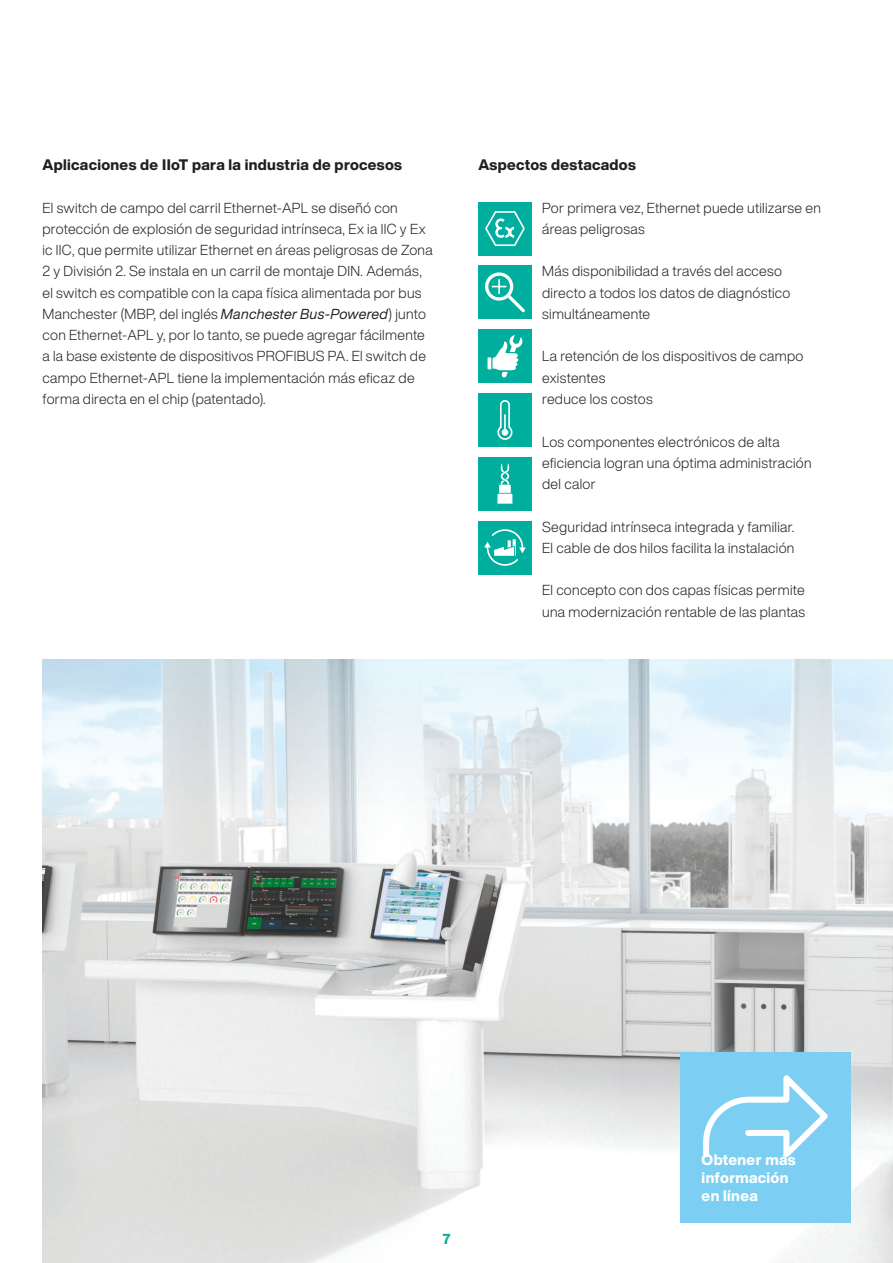
<style>
.page{position:relative;width:893px;height:1263px;background:#fff}
.page>*{position:absolute;margin:0;border:0;box-sizing:border-box;transform-origin:0 0}
.Subhead_10_pt__Schwarz{font:800 15px "Helvetica Now Display";letter-spacing:.02em;color:#231f20}
.Subhead_10_pt__Weiß{font:800 15px/18px "Helvetica Now Display";letter-spacing:.02em;color:#fff}
.Fließtext_9_5_pt__Schwarz{font:300 14.25px/21.3px "Helvetica Now Display";letter-spacing:.02em;color:#231f20}
.t1{font:800 14.25px "Helvetica Now Display";color:#00ae9d}
.s1{font-weight:400;font-style:italic}
</style>
<div class="page">
<img style="left:43px;top:808px;width:850px;height:455px">
<div style="left:478px;top:202px;width:53px;height:53px;background:#00ae9d"></div>
<svg style="left:485px;top:211px;width:40px;height:35px"></svg>
<div style="left:478px;top:266px;width:53px;height:53px;background:#00ae9d"></div>
<svg style="left:485px;top:272px;width:40px;height:40px"></svg>
<div style="left:478px;top:330px;width:53px;height:53px;background:#00ae9d"></div>
<svg style="left:492px;top:335px;width:31px;height:43px"></svg>
<svg style="left:487px;top:357px;width:4px;height:12px"></svg>
<div style="left:478px;top:393px;width:53px;height:53px;background:#00ae9d"></div>
<svg style="left:497px;top:400px;width:15px;height:40px"></svg>
<div style="left:478px;top:457px;width:53px;height:53px;background:#00ae9d"></div>
<svg style="left:497px;top:464px;width:15px;height:40px"></svg>
<div style="left:478px;top:521px;width:53px;height:53px;background:#00ae9d"></div>
<svg style="left:484px;top:529px;width:42px;height:37px"></svg>
<svg style="left:43px;top:659px;width:850px;height:149px"></svg>
<div style="left:680px;top:1052px;width:170px;height:170px;background:#7ccff2"></div>
<svg style="left:703px;top:1075px;width:125px;height:83px"></svg>
<p class="Subhead_10_pt__Schwarz" style="left:43px;top:154px;width:361px">Aplicaciones de IIoT para la industria de procesos</p>
<p class="Fließtext_9_5_pt__Schwarz" style="left:43px;top:197px;width:392px">El switch de campo del carril Ethernet-APL se diseñó con protección de explosión de seguridad intrínseca, Ex ia IIC y Ex ic IIC, que permite utilizar Ethernet en áreas peligrosas de Zona 2 y División 2. Se instala en un carril de montaje DIN. Además, el switch es compatible con la capa física alimentada por bus Manchester (MBP, del inglés <span class="s1">Manchester Bus-Powered</span>) junto con Ethernet-APL y, por lo tanto, se puede agregar fácilmente a la base existente de dispositivos PROFIBUS PA. El switch de campo Ethernet-APL tiene la implementación más eficaz de forma directa en el chip (patentado).</p>
<p class="Subhead_10_pt__Schwarz" style="left:478px;top:154px;width:159px">Aspectos destacados</p>
<p class="Fließtext_9_5_pt__Schwarz" style="left:542px;top:197px;width:280px">Por primera vez, Ethernet puede utilizarse en áreas peligrosas</p>
<p class="Fließtext_9_5_pt__Schwarz" style="left:542px;top:261px;width:250px">Más disponibilidad a través del acceso directo a todos los datos de diagnóstico simultáneamente</p>
<p class="Fließtext_9_5_pt__Schwarz" style="left:542px;top:346px;width:263px">La retención de los dispositivos de campo existentes<br>reduce los costos</p>
<p class="Fließtext_9_5_pt__Schwarz" style="left:542px;top:431px;width:271px">Los componentes electrónicos de alta eficiencia logran una óptima administración del calor</p>
<p class="Fließtext_9_5_pt__Schwarz" style="left:542px;top:516px;width:254px">Seguridad intrínseca integrada y familiar.<br>El cable de dos hilos facilita la instalación</p>
<p class="Fließtext_9_5_pt__Schwarz" style="left:542px;top:579px;width:265px">El concepto con dos capas físicas permite una modernización rentable de las plantas</p>
<p class="t1" style="left:443px;top:1229px;width:9px">7</p>
<p class="Subhead_10_pt__Weiß" style="left:702px;top:1151px;width:96px">Obtener más información en línea</p>
</div>
